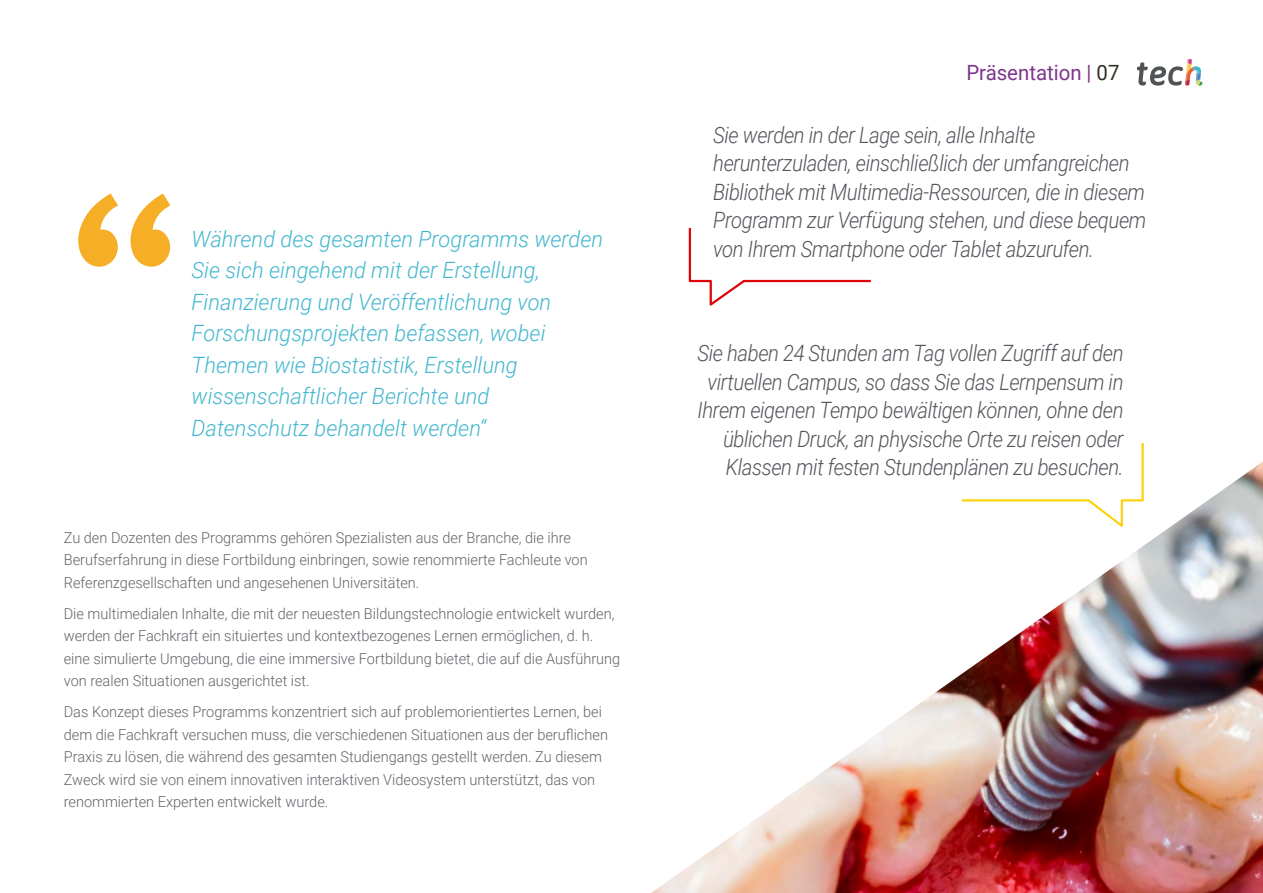
<style>
.page{position:relative;width:1263px;height:893px;background:#fff}
.page>*{position:absolute;margin:0;border:0;box-sizing:border-box;transform-origin:0 0}
.t1{font:italic 300 22.5px/28.5px "Roboto";letter-spacing:-.02em;color:#52555b;text-align:right;scale:.9 1}
.t2{font:italic 300 22.5px/31.5px "Roboto";color:#43b7cf}
.t3{font:21px "Roboto";color:#7e358c}
.t4{font:300 15px/22.5px "Roboto";color:#61646a}
.s1{color:#312e20}
</style>
<div class="page">
<svg style="left:78px;top:193px;width:92px;height:74px"></svg>
<svg style="left:688px;top:228px;width:183px;height:78px"></svg>
<img style="left:651px;top:461px;width:612px;height:432px">
<svg style="left:1137px;top:59px;width:65px;height:27px"></svg>
<p class="t2" style="left:192px;top:222px;width:413px">Während des gesamten Programms werden Sie sich eingehend mit der Erstellung, Finanzierung und Veröffentlichung von Forschungsprojekten befassen, wobei Themen wie Biostatistik, Erstellung wissenschaftlicher Berichte und Datenschutz behandelt werden“</p>
<p class="t4" style="left:64px;top:526px;width:525px">Zu den Dozenten des Programms gehören Spezialisten aus der Branche, die ihre<br>Berufserfahrung in diese Fortbildung einbringen, sowie renommierte Fachleute von<br>Referenzgesellschaften und angesehenen Universitäten.</p>
<p class="t4" style="left:64px;top:602px;width:558px">Die multimedialen Inhalte, die mit der neuesten Bildungstechnologie entwickelt wurden, werden der Fachkraft ein situiertes und kontextbezogenes Lernen ermöglichen, d. h. eine simulierte Umgebung, die eine immersive Fortbildung bietet, die auf die Ausführung von realen Situationen ausgerichtet ist.</p>
<p class="t4" style="left:64px;top:700px;width:546px">Das Konzept dieses Programms konzentriert sich auf problemorientiertes Lernen, bei dem die Fachkraft versuchen muss, die verschiedenen Situationen aus der beruflichen Praxis zu lösen, die während des gesamten Studiengangs gestellt werden. Zu diesem Zweck wird sie von einem innovativen interaktiven Videosystem unterstützt, das von renommierten Experten entwickelt wurde.</p>
<h2 class="t3" style="left:966px;top:57px;width:155px">Präsentation | <span class="s1">07</span></h2>
<p class="t1" style="left:713px;top:120px;width:483px;text-align:left">Sie werden in der Lage sein, alle Inhalte herunterzuladen, einschließlich der umfangreichen Bibliothek mit Multimedia-Ressourcen, die in diesem Programm zur Verfügung stehen, und diese bequem von Ihrem Smartphone oder Tablet abzurufen.</p>
<p class="t1" style="left:697px;top:338px;width:475px">Sie haben 24 Stunden am Tag vollen Zugriff auf den virtuellen Campus, so dass Sie das Lernpensum in Ihrem eigenen Tempo bewältigen können, ohne den üblichen Druck, an physische Orte zu reisen oder Klassen mit festen Stundenplänen zu besuchen.</p>
</div>
